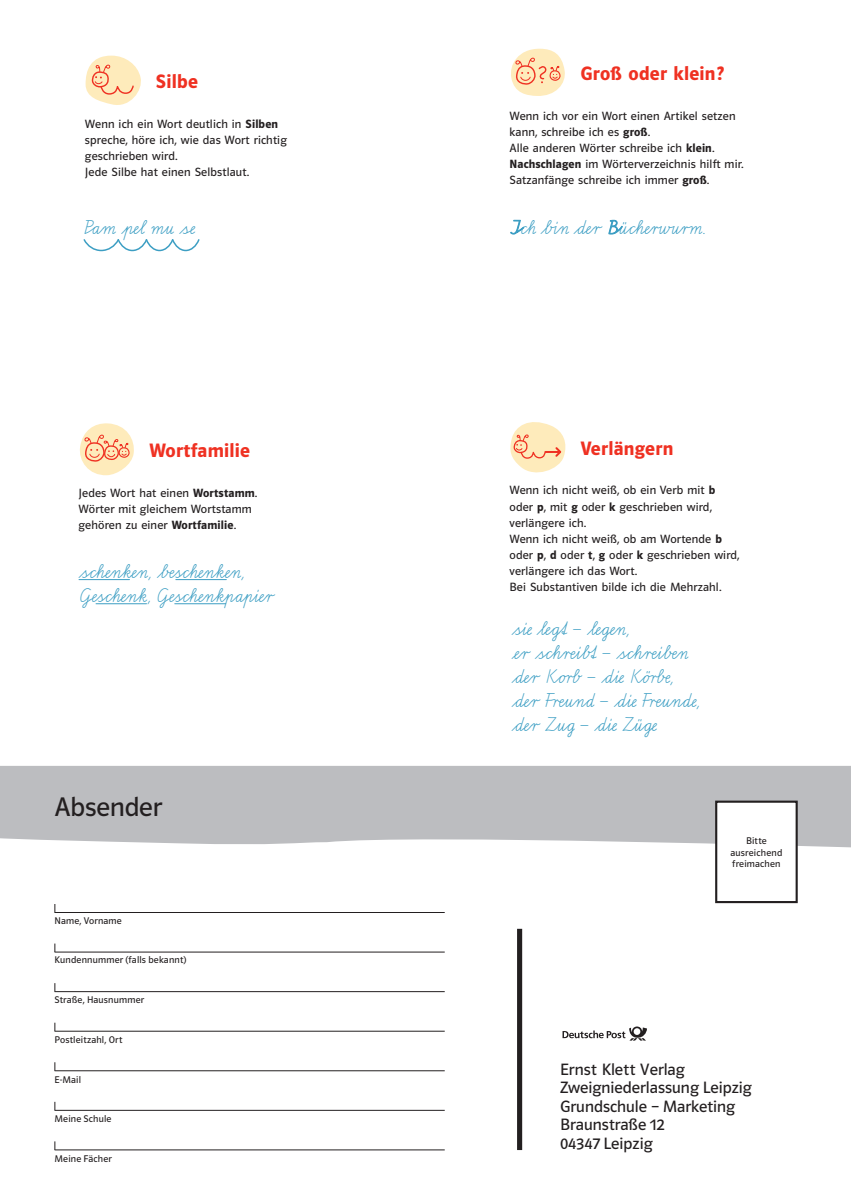
<style>
.page{position:relative;width:851px;height:1191px;background:#fff}
.page>*{position:absolute;margin:0;border:0;box-sizing:border-box;transform-origin:0 0}
.t1{font:27px "Polo ST11 K Buch";letter-spacing:-.005em;color:#231f20}
.t2{font:24px/24px "Schulklett 05 OTC";color:#3c9ec3}
.t3{font:19.5px "Polo ST11 K Hfett";letter-spacing:.01em;color:#ef3122}
.t4{font:16.5px/18.6px "Polo ST11 K Buch";color:#231f20}
.t5{font:12px/16px "Polo ST11 K Buch";letter-spacing:.01em;color:#231f20}
.t6{font:9.75px/11.2px "Polo ST11 K Buch";letter-spacing:.02em;color:#231f20;text-align:center}
.s1{font-family:"Polo ST11 K Hfett"}
</style>
<div class="page">
<svg style="left:511px;top:48px;width:54px;height:48px"></svg>
<svg style="left:85px;top:55px;width:56px;height:50px"></svg>
<svg style="left:510px;top:422px;width:56px;height:51px"></svg>
<svg style="left:80px;top:423px;width:54px;height:53px"></svg>
<div style="left:0;top:766px;width:850px;height:81px;background:#bcbdc0"></div>
<div style="left:715px;top:801px;width:81px;height:101px;background:#fff"></div>
<div style="left:714px;top:800px;width:83px;height:103px;border:2px solid #231f20"></div>
<div style="left:517px;top:928px;width:5px;height:221px;background:#231f20"></div>
<svg style="left:562px;top:1026px;width:84px;height:14px"></svg>
<hr style="left:55px;top:912px;width:389px;height:1px;background:#231f20">
<hr style="left:55px;top:951px;width:389px;height:1px;background:#231f20">
<hr style="left:55px;top:991px;width:389px;height:1px;background:#231f20">
<hr style="left:55px;top:1030px;width:389px;height:1px;background:#231f20">
<hr style="left:55px;top:1070px;width:389px;height:1px;background:#231f20">
<hr style="left:55px;top:1109px;width:389px;height:1px;background:#231f20">
<hr style="left:55px;top:1149px;width:389px;height:1px;background:#231f20">
<svg style="left:510px;top:219px;width:14px;height:16px"></svg>
<svg style="left:608px;top:219px;width:15px;height:16px"></svg>
<svg style="left:83px;top:239px;width:117px;height:13px"></svg>
<hr style="left:79px;top:579px;width:50px;height:1px;background:#3c9ec3">
<hr style="left:96px;top:603px;width:50px;height:1px;background:#3c9ec3">
<hr style="left:176px;top:579px;width:50px;height:1px;background:#3c9ec3">
<hr style="left:175px;top:603px;width:50px;height:1px;background:#3c9ec3">
<h3 class="t3" style="left:156px;top:70px;width:44px">Silbe</h3>
<p class="t5" style="left:85px;top:116px;width:203px">Wenn ich ein Wort deutlich in <span class="s1">Silben </span>spreche, höre ich, wie das Wort richtig geschrieben wird.<br>Jede Silbe hat einen Selbstlaut.</p>
<h3 class="t3" style="left:580px;top:62px;width:145px">Groß oder klein?</h3>
<p class="t5" style="left:509px;top:108px;width:235px">Wenn ich vor ein Wort einen Artikel setzen kann, schreibe ich es <span class="s1">groß</span>.<br>Alle anderen Wörter schreibe ich <span class="s1">klein</span>.<br><span class="s1">Nachschlagen</span> im Wörterverzeichnis hilft mir.<br>Satzanfänge schreibe ich immer <span class="s1">groß</span>.</p>
<h2 class="t2" style="left:83px;top:216px;width:113px">Pam pel mu s e</h2>
<h2 class="t2" style="left:509px;top:217px;width:197px">Ich bin der Bücherwurm.</h2>
<h3 class="t3" style="left:149px;top:439px;width:102px">Wortfamilie</h3>
<p class="t5" style="left:79px;top:484px;width:180px">Jedes Wort hat einen <span class="s1">Wortstamm</span>.<br>Wörter mit gleichem Wortstamm gehören zu einer <span class="s1">Wortfamilie</span>.</p>
<h2 class="t2" style="left:79px;top:560px;width:195px">schenken, beschenken,<br>Geschenk, Geschenkpapier</h2>
<h1 class="t1" style="left:55px;top:792px;width:109px">Absender</h1>
<p class="t6" style="left:55px;top:914px;width:69px">Name, Vorname</p>
<p class="t6" style="left:55px;top:954px;width:133px">Kundennummer (falls bekannt)</p>
<p class="t6" style="left:55px;top:994px;width:91px">Straße, Hausnummer</p>
<p class="t6" style="left:55px;top:1033px;width:69px">Postleitzahl, Ort</p>
<p class="t6" style="left:55px;top:1073px;width:28px">E-Mail</p>
<p class="t6" style="left:55px;top:1113px;width:58px">Meine Schule</p>
<p class="t6" style="left:55px;top:1152px;width:59px">Meine Fächer</p>
<h3 class="t3" style="left:580px;top:437px;width:94px">Verlängern</h3>
<p class="t5" style="left:509px;top:482px;width:231px">Wenn ich nicht weiß, ob ein Verb mit <span class="s1">b </span>oder <span class="s1">p</span>, mit <span class="s1">g</span> oder <span class="s1">k</span> geschrieben wird, verlängere ich.<br>Wenn ich nicht weiß, ob am Wortende <span class="s1">b </span>oder <span class="s1">p</span>, <span class="s1">d</span> oder <span class="s1">t</span>, <span class="s1">g</span> oder <span class="s1">k</span> geschrieben wird, verlängere ich das Wort.<br>Bei Substantiven bilde ich die Mehrzahl.</p>
<h2 class="t2" style="left:512px;top:617px;width:189px">sie legt – legen,<br>er schreibt – schreiben der Korb – die Körbe, der Freund – die Freunde, der Zug – die Züge</h2>
<p class="t6" style="left:730px;top:835px;width:53px">Bitte ausreichend freimachen</p>
<h3 class="t4" style="left:560px;top:1059px;width:193px">Ernst Klett Verlag<br>Zweigniederlassung Leipzig<br>Grundschule – Marketing<br>Braunstraße 12<br>04347 Leipzig</h3>
</div>
